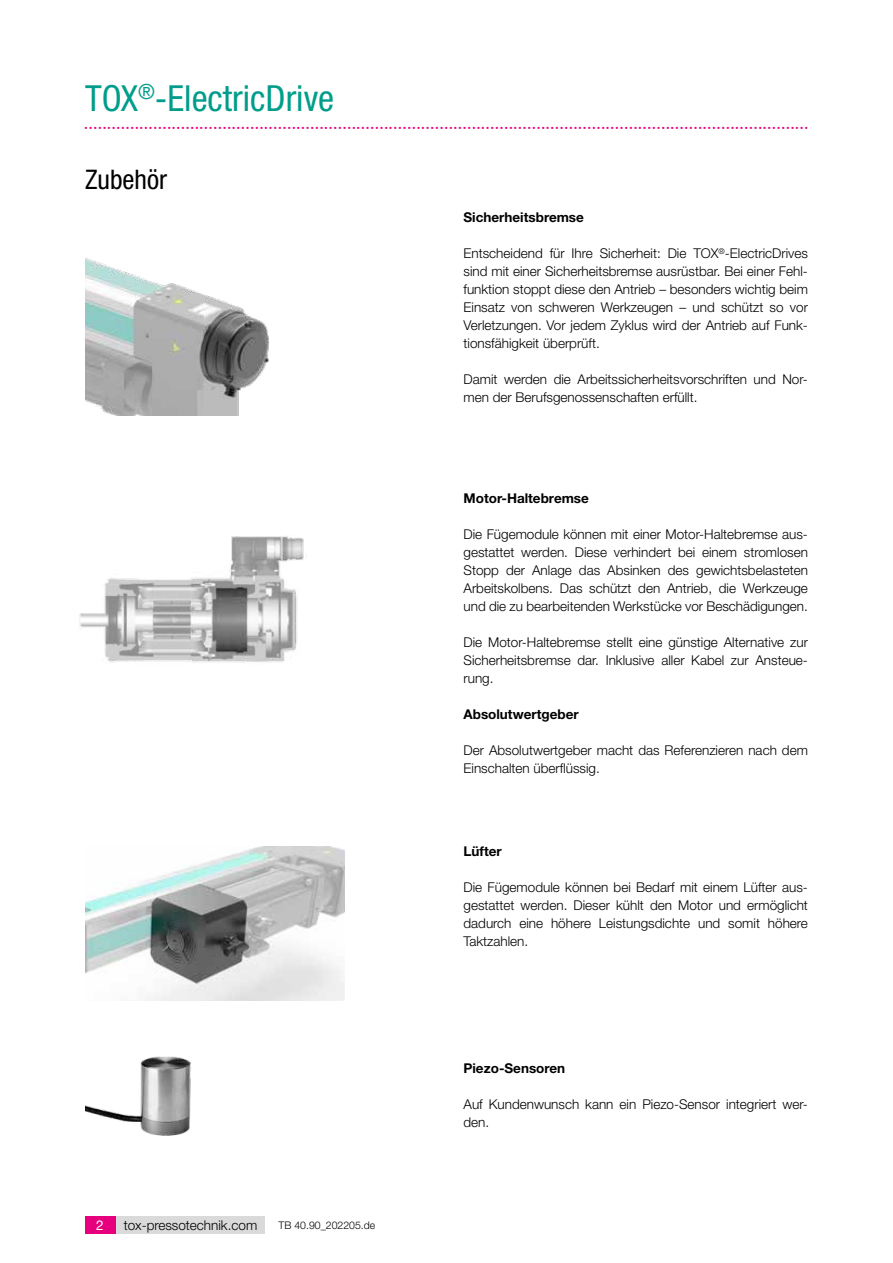
<style>
.page{position:relative;width:893px;height:1263px;background:#fff}
.page>*{position:absolute;margin:0;border:0;box-sizing:border-box;transform-origin:0 0}
.t1{font:condensed 36px "Helvetica Neue LT Std";color:#009d8b}
.t2{font:condensed 27px "Helvetica Neue LT Std";color:#000}
.t3{font:20.25px "Times New Roman";color:#e6007d}
.t4{font:300 13.5px/18px "Helvetica Neue LT Std";color:#000;text-align:justify}
.t5{font:700 13.5px "Helvetica Neue LT Std";color:#000}
.t6{font:13.5px "Helvetica Neue LT Pro";color:#fff}
.t7{font:300 10.5px "Helvetica Neue LT Std";color:#000}
</style>
<div class="page">
<div style="left:85px;top:1216px;width:34px;height:17px;background:#e6007d"></div>
<div style="left:116px;top:1216px;width:149px;height:17px;background:#dadada"></div>
<img style="left:85px;top:258px;width:184px;height:158px">
<img style="left:79px;top:536px;width:225px;height:127px">
<img style="left:85px;top:846px;width:259px;height:154px">
<img style="left:85px;top:1056px;width:106px;height:80px">
<h1 class="t1" style="left:85px;top:77px;width:251px">TOX<sup>®</sup>-ElectricDrive</h1>
<h3 class="t3" style="left:84px;top:108px;width:727px">.............................................................................................................................................................</h3>
<h2 class="t2" style="left:85px;top:164px;width:83px">Zubehör</h2>
<p class="t6" style="left:96px;top:1217px;width:9px">2</p>
<p class="t4" style="left:124px;top:1215px;width:135px">tox-pressotechnik.com</p>
<p class="t7" style="left:279px;top:1218px;width:98px">TB 40.90_202205.de</p>
<p class="t5" style="left:463px;top:209px;width:122px">Sicherheitsbremse</p>
<p class="t4" style="left:463px;top:244px;width:346px">Entscheidend für Ihre Sicherheit: Die TOX<sup>®</sup>-ElectricDrives sind mit einer Sicherheitsbremse ausrüstbar. Bei einer Fehl&shy;funktion stoppt diese den Antrieb – besonders wichtig beim Einsatz von schweren Werkzeugen – und schützt so vor Verletzungen. Vor jedem Zyklus wird der Antrieb auf Funk&shy;tionsfähigkeit überprüft.</p>
<p class="t4" style="left:463px;top:370px;width:346px">Damit werden die Arbeitssicherheitsvorschriften und Nor&shy;men der Berufsgenossenschaften erfüllt.</p>
<p class="t5" style="left:463px;top:490px;width:127px">Motor-Haltebremse</p>
<p class="t4" style="left:463px;top:525px;width:346px">Die Fügemodule können mit einer Motor-Haltebremse aus&shy;gestattet werden. Diese verhindert bei einem stromlosen Stopp der Anlage das Absinken des gewichtsbelasteten Arbeitskolbens. Das schützt den Antrieb, die Werkzeuge und die zu bearbeitenden Werkstücke vor Beschädigungen.</p>
<p class="t4" style="left:463px;top:633px;width:346px">Die Motor-Haltebremse stellt eine günstige Alternative zur Sicherheitsbremse dar. Inklusive aller Kabel zur Ansteue&shy;rung.</p>
<p class="t5" style="left:463px;top:706px;width:117px">Absolutwertgeber</p>
<p class="t4" style="left:463px;top:741px;width:346px">Der Absolutwertgeber macht das Referenzieren nach dem<br>Einschalten überflüssig.</p>
<p class="t5" style="left:463px;top:843px;width:40px">Lüfter</p>
<p class="t4" style="left:463px;top:878px;width:346px">Die Fügemodule können bei Bedarf mit einem Lüfter aus&shy;gestattet werden. Dieser kühlt den Motor und ermöglicht dadurch eine höhere Leistungsdichte und somit höhere Taktzahlen.</p>
<p class="t5" style="left:463px;top:1059px;width:103px">Piezo-Sensoren</p>
<p class="t4" style="left:463px;top:1095px;width:346px">Auf Kundenwunsch kann ein Piezo-Sensor integriert wer&shy;den.</p>
</div>
